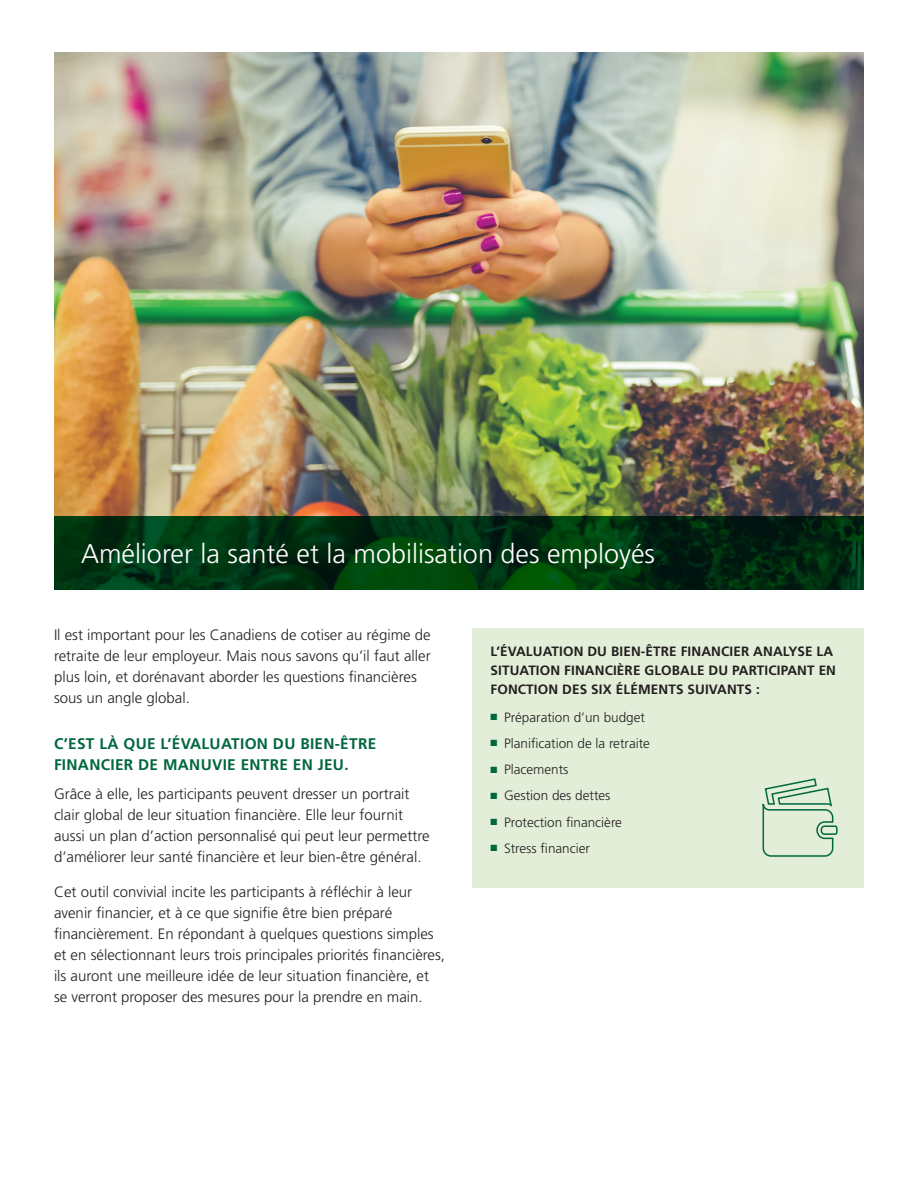
<style>
.page{position:relative;width:918px;height:1188px;background:#fff}
.page>*{position:absolute;margin:0;border:0;box-sizing:border-box;transform-origin:0 0}
.HEAD_-_Main_18_pt{font:300 27px "Frutiger";color:#fff}
.Subhead_1B{font:700 15.3px/21px "Frutiger";letter-spacing:.02em;color:#00673e}
.Text_Light{font:300 15px/21px "Frutiger";color:#231f20}
.BOX_Text_-_Head{font:700 13.5px/18.8px "Frutiger";letter-spacing:.01em;color:#231f20}
.t1{font:300 13.5px "Frutiger";color:#231f20}
.s1{color:#00673e}
</style>
<div class="page">
<img style="left:54px;top:53px;width:810px;height:463px">
<svg style="left:54px;top:516px;width:810px;height:74px;background:#003210"></svg>
<div style="left:472px;top:628px;width:392px;height:260px;background:#e3eed8"></div>
<svg style="left:762px;top:779px;width:76px;height:78px"></svg>
<h2 class="HEAD_-_Main_18_pt" style="left:81px;top:538px;width:576px">Améliorer la santé et la mobilisation des employés</h2>
<p class="Text_Light" style="left:54px;top:624px;width:378px">Il est important pour les Canadiens de cotiser au régime de retraite de leur employeur. Mais nous savons qu’il faut aller plus loin, et dorénavant aborder les questions financières sous un angle global.</p>
<h3 class="Subhead_1B" style="left:54px;top:733px;width:324px">C’EST LÀ QUE L’ÉVALUATION DU BIEN-ÊTRE<br>FINANCIER DE MANUVIE ENTRE EN JEU.</h3>
<p class="Text_Light" style="left:54px;top:784px;width:377px">Grâce à elle, les participants peuvent dresser un portrait clair global de leur situation financière. Elle leur fournit aussi un plan d’action personnalisé qui peut leur permettre d’améliorer leur santé financière et leur bien-être général.</p>
<p class="Text_Light" style="left:54px;top:881px;width:393px">Cet outil convivial incite les participants à réfléchir à leur avenir financier, et à ce que signifie être bien préparé financièrement. En répondant à quelques questions simples et en sélectionnant leurs trois principales priorités financières, ils auront une meilleure idée de leur situation financière, et se verront proposer des mesures pour la prendre en main.</p>
<p class="BOX_Text_-_Head" style="left:491px;top:642px;width:347px">L’ÉVALUATION DU BIEN-ÊTRE FINANCIER ANALYSE LA<br>SITUATION FINANCIÈRE GLOBALE DU PARTICIPANT EN<br>FONCTION DES SIX ÉLÉMENTS SUIVANTS :</p>
<p class="t1" style="left:491px;top:709px;width:156px"><span class="s1">■</span> Préparation d’un budget</p>
<p class="t1" style="left:491px;top:736px;width:161px"><span class="s1">■</span> Planification de la retraite</p>
<p class="t1" style="left:491px;top:762px;width:79px"><span class="s1">■</span> Placements</p>
<p class="t1" style="left:491px;top:788px;width:122px"><span class="s1">■</span> Gestion des dettes</p>
<p class="t1" style="left:491px;top:814px;width:133px"><span class="s1">■</span> Protection financière</p>
<p class="t1" style="left:491px;top:841px;width:101px"><span class="s1">■</span> Stress financier</p>
</div>
